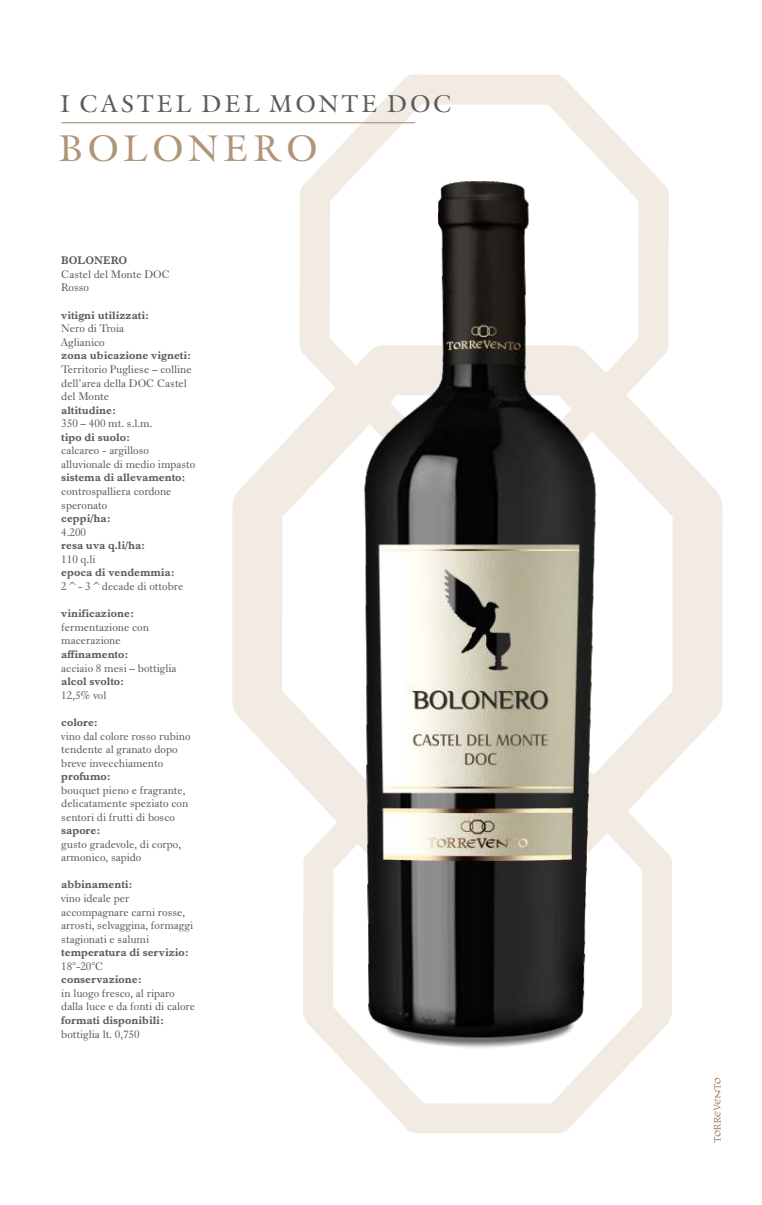
<style>
.page{position:relative;width:762px;height:1205px;background:#fff}
.page>*{position:absolute;margin:0;border:0;box-sizing:border-box;transform-origin:0 0}
.t1{font:36.62px "Galliard IT Cby BT";letter-spacing:.14em;color:#b09678}
.t2{font:24px "Galliard IT Cby BT";letter-spacing:.14em;color:#5c5c5c}
.t3{font:11.25px/13.5px "Dutch 766 BT Roman A";color:#5c5c5c}
.t4{font:11.25px "Dutch 766 BT Bold A";color:#5c5c5c}
</style>
<div class="page">
<svg style="left:300px;top:75px;width:369px;height:270px"></svg>
<svg style="left:303px;top:863px;width:369px;height:270px"></svg>
<svg style="left:232px;top:345px;width:490px;height:518px"></svg>
<hr style="left:62px;top:122px;width:353px;height:1px;background:#b09678">
<svg style="left:714px;top:1077px;width:7px;height:65px"></svg>
<img style="left:324px;top:136px;width:311px;height:938px">
<h2 class="t2" style="left:61px;top:93px;width:392px">I CASTEL DEL MONTE DOC</h2>
<h1 class="t1" style="left:59px;top:133px;width:260px">BOLONERO</h1>
<p class="t4" style="left:61px;top:256px;width:67px">BOLONERO</p>
<p class="t3" style="left:61px;top:268px;width:110px">Castel del Monte DOC<br>Rosso</p>
<p class="t4" style="left:61px;top:310px;width:89px">vitigni utilizzati:</p>
<p class="t3" style="left:61px;top:323px;width:64px">Nero di Troia<br>Aglianico</p>
<p class="t4" style="left:61px;top:351px;width:131px">zona ubicazione vigneti:</p>
<p class="t3" style="left:61px;top:363px;width:132px">Territorio Pugliese – colline dell’area della DOC Castel del Monte</p>
<p class="t4" style="left:61px;top:405px;width:56px">altitudine:</p>
<p class="t3" style="left:61px;top:417px;width:93px">350 – 400 mt. s.l.m.</p>
<p class="t4" style="left:61px;top:432px;width:70px">tipo di suolo:</p>
<p class="t3" style="left:61px;top:445px;width:136px">calcareo - argilloso alluvionale di medio impasto</p>
<p class="t4" style="left:61px;top:473px;width:126px">sistema di allevamento:</p>
<p class="t3" style="left:61px;top:485px;width:112px">controspalliera cordone speronato</p>
<p class="t4" style="left:61px;top:513px;width:51px">ceppi/ha:</p>
<p class="t3" style="left:61px;top:526px;width:26px">4.200</p>
<p class="t4" style="left:61px;top:541px;width:85px">resa uva q.li/ha:</p>
<p class="t3" style="left:61px;top:553px;width:36px">110 q.li</p>
<p class="t4" style="left:61px;top:568px;width:115px">epoca di vendemmia:</p>
<p class="t3" style="left:61px;top:580px;width:124px">2^- 3^decade di ottobre</p>
<p class="t4" style="left:61px;top:609px;width:74px">vinificazione:</p>
<p class="t3" style="left:61px;top:621px;width:89px">fermentazione con macerazione</p>
<p class="t4" style="left:61px;top:649px;width:69px">affinamento:</p>
<p class="t3" style="left:61px;top:662px;width:117px">acciaio 8 mesi – bottiglia</p>
<p class="t4" style="left:61px;top:676px;width:64px">alcol svolto:</p>
<p class="t3" style="left:61px;top:689px;width:47px">12,5% vol</p>
<p class="t4" style="left:61px;top:717px;width:38px">colore:</p>
<p class="t3" style="left:61px;top:730px;width:131px">vino dal colore rosso rubino tendente al granato dopo breve invecchiamento</p>
<p class="t4" style="left:61px;top:771px;width:51px">profumo:</p>
<p class="t3" style="left:61px;top:784px;width:128px">bouquet pieno e fragrante, delicatamente speziato con sentori di frutti di bosco</p>
<p class="t4" style="left:61px;top:826px;width:41px">sapore:</p>
<p class="t3" style="left:61px;top:838px;width:121px">gusto gradevole, di corpo, armonico, sapido</p>
<p class="t4" style="left:61px;top:880px;width:73px">abbinamenti:</p>
<p class="t3" style="left:61px;top:892px;width:133px">vino ideale per accompagnare carni rosse, arrosti, selvaggina, formaggi stagionati e salumi</p>
<p class="t4" style="left:61px;top:947px;width:129px">temperatura di servizio:</p>
<p class="t3" style="left:61px;top:960px;width:43px">18°-20°C</p>
<p class="t4" style="left:61px;top:974px;width:82px">conservazione:</p>
<p class="t3" style="left:61px;top:987px;width:135px">in luogo fresco, al riparo dalla luce e da fonti di calore</p>
<p class="t4" style="left:61px;top:1015px;width:104px">formati disponibili:</p>
<p class="t3" style="left:61px;top:1028px;width:80px">bottiglia lt. 0,750</p>
</div>
